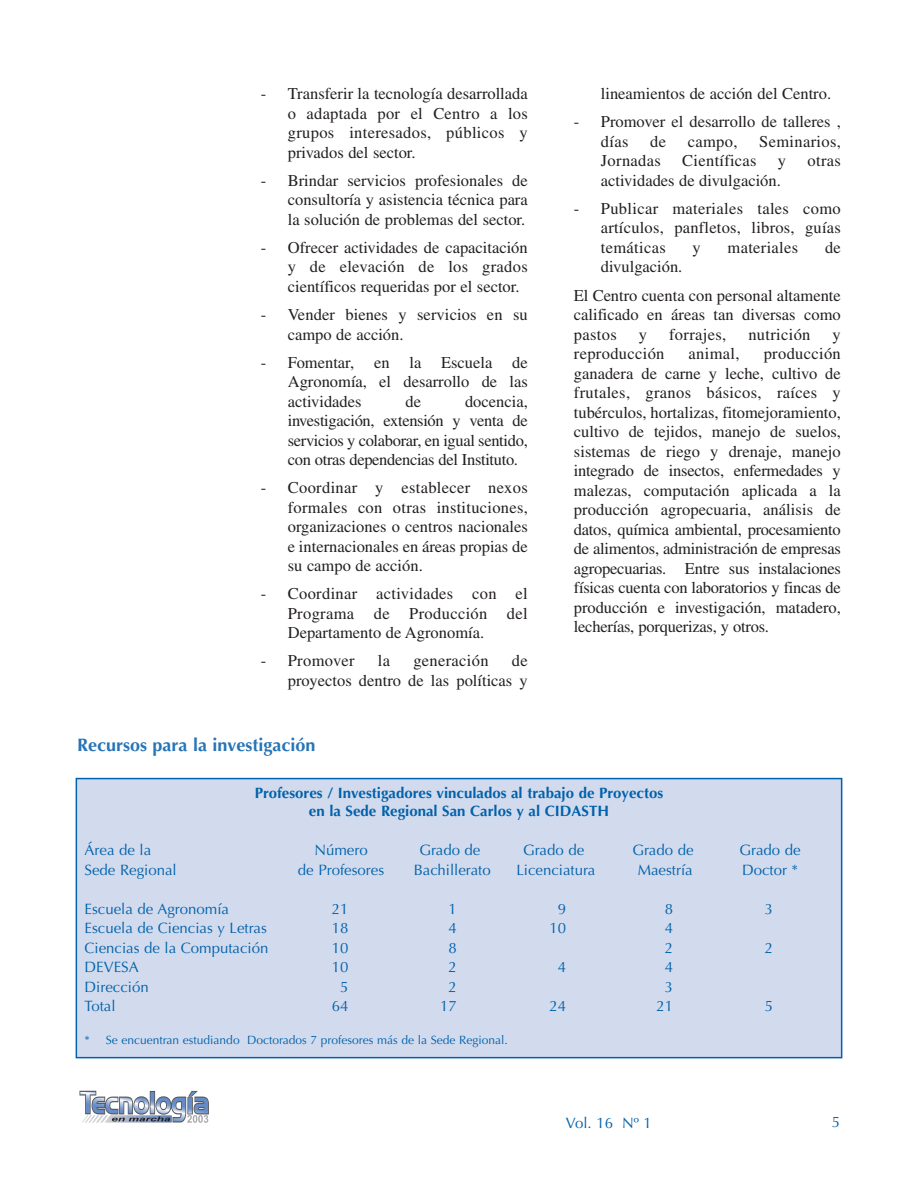
<style>
.page{position:relative;width:918px;height:1188px;background:#fff}
.page>*{position:absolute;margin:0;border:0;box-sizing:border-box;transform-origin:0 0}
.t1{font:700 18px "Optima";color:#2774b6}
.t2{font:16.5px/19.5px "Times";color:#231f20;text-align:justify}
.t3{font:16.5px "Times";letter-spacing:.02em;color:#231f20}
.t4{font:15px "Optima";color:#0161aa}
.t5{font:700 15px/18px "Optima";color:#0161aa;text-align:center}
.t6{font:12px "Optima";color:#0161aa}
</style>
<div class="page">
<svg style="left:79px;top:1091px;width:130px;height:32px"></svg>
<div style="left:76px;top:779px;width:766px;height:279px;background:#d2dbee"></div>
<div style="left:76px;top:778px;width:766px;height:280px;border:2px solid #0161aa"></div>
<p class="t2" style="left:288px;top:86px;width:242px;text-indent:-27px">- Transferir la tecnología desarrollada o adaptada por el Centro a los grupos interesados, públicos y privados del sector.</p>
<p class="t2" style="left:288px;top:172px;width:242px;text-indent:-27px">- Brindar servicios profesionales de consultoría y asistencia técnica para la solución de problemas del sector.</p>
<p class="t2" style="left:288px;top:239px;width:242px;text-indent:-27px">- Ofrecer actividades de capacitación y de elevación de los grados científicos requeridas por el sector.</p>
<p class="t2" style="left:288px;top:306px;width:241px;text-indent:-27px">- Vender bienes y servicios en su campo de acción.</p>
<p class="t2" style="left:288px;top:354px;width:242px;text-indent:-27px">- Fomentar, en la Escuela de Agronomía, el desarrollo de las actividades</p>
<p class="t2" style="left:288px;top:393px;width:242px;text-indent:177px">docencia, investigación, extensión y venta de servicios y colaborar, en igual sentido, con otras dependencias del Instituto.</p>
<p class="t2" style="left:288px;top:479px;width:242px;text-indent:-27px">- Coordinar y establecer nexos formales con otras instituciones, organizaciones o centros nacionales e internacionales en áreas propias de su campo de acción.</p>
<p class="t2" style="left:288px;top:585px;width:241px;text-indent:-27px">- Coordinar actividades con el Programa de Producción del Departamento de Agronomía.</p>
<p class="t3" style="left:261px;top:655px;width:95px">- Promover</p>
<p class="t2" style="left:378px;top:652px;width:14px">la</p>
<p class="t3" style="left:413px;top:655px;width:77px">generación</p>
<p class="t2" style="left:406px;top:393px;width:17px">de</p>
<p class="t2" style="left:288px;top:652px;width:242px;text-align:right">de<br>proyectos dentro de las políticas y</p>
<p class="t1" style="left:77px;top:737px;width:240px">Recursos para la investigación</p>
<p class="t2" style="left:601px;top:86px;width:232px">lineamientos de acción del Centro.</p>
<p class="t2" style="left:601px;top:114px;width:242px;text-indent:-27px">- Promover el desarrollo de talleres , días</p>
<p class="t2" style="left:650px;top:133px;width:17px">de</p>
<p class="t2" style="left:688px;top:133px;width:51px">campo,</p>
<p class="t3" style="left:759px;top:135px;width:83px">Seminarios,</p>
<p class="t3" style="left:601px;top:155px;width:62px">Jornadas</p>
<p class="t3" style="left:682px;top:155px;width:76px">Científicas</p>
<p class="t2" style="left:778px;top:153px;width:10px">y</p>
<p class="t2" style="left:808px;top:153px;width:35px">otras</p>
<p class="t2" style="left:601px;top:172px;width:181px">actividades de divulgación.</p>
<p class="t2" style="left:601px;top:200px;width:242px;text-indent:-27px">- Publicar materiales tales como artículos, panfletos, libros, guías temáticas</p>
<p class="t2" style="left:693px;top:239px;width:10px">y</p>
<p class="t3" style="left:728px;top:241px;width:72px">materiales</p>
<p class="t2" style="left:825px;top:239px;width:17px">de</p>
<p class="t2" style="left:574px;top:254px;width:268px;line-height:28px;text-indent:27px">divulgación.<br>El Centro cuenta con personal altamente</p>
<p class="t2" style="left:574px;top:306px;width:268px">calificado en áreas tan diversas como pastos</p>
<p class="t2" style="left:639px;top:326px;width:10px">y</p>
<p class="t3" style="left:669px;top:328px;width:59px">forrajes,</p>
<p class="t3" style="left:748px;top:328px;width:64px">nutrición</p>
<p class="t2" style="left:833px;top:326px;width:10px">y</p>
<p class="t3" style="left:574px;top:347px;width:92px">reproducción</p>
<p class="t2" style="left:689px;top:345px;width:53px">animal,</p>
<p class="t2" style="left:574px;top:345px;width:269px;text-indent:190px">producción ganadera de carne y leche, cultivo de frutales, granos básicos, raíces y tubérculos, hortalizas, fitomejoramiento, cultivo de tejidos, manejo de suelos, sistemas de riego y drenaje, manejo integrado de insectos, enfermedades y malezas, computación aplicada a la producción agropecuaria, análisis de datos, química ambiental, procesamiento de alimentos, administración de empresas agropecuarias. Entre sus instalaciones físicas cuenta con laboratorios y fincas de producción e investigación, matadero, lecherías, porquerizas, y otros.</p>
<p class="t5" style="left:255px;top:786px;width:410px">Profesores / Investigadores vinculados al trabajo de Proyectos en la Sede Regional San Carlos y al CIDASTH</p>
<p class="t4" style="left:85px;top:844px;width:68px">Área de la</p>
<p class="t4" style="left:314px;top:844px;width:55px">Número</p>
<p class="t4" style="left:419px;top:844px;width:63px">Grado de</p>
<p class="t4" style="left:523px;top:844px;width:63px">Grado de</p>
<p class="t4" style="left:632px;top:844px;width:63px">Grado de</p>
<p class="t4" style="left:740px;top:844px;width:63px">Grado de</p>
<p class="t4" style="left:85px;top:863px;width:94px">Sede Regional</p>
<p class="t4" style="left:298px;top:863px;width:88px">de Profesores</p>
<p class="t4" style="left:414px;top:863px;width:79px">Bachillerato</p>
<p class="t4" style="left:516px;top:863px;width:80px">Licenciatura</p>
<p class="t4" style="left:638px;top:863px;width:56px">Maestría</p>
<p class="t4" style="left:742px;top:863px;width:58px">Doctor *</p>
<p class="t4" style="left:85px;top:902px;width:146px">Escuela de Agronomía</p>
<p class="t4" style="left:332px;top:902px;width:18px">21</p>
<p class="t4" style="left:448px;top:902px;width:10px">1</p>
<p class="t4" style="left:558px;top:902px;width:10px">9</p>
<p class="t4" style="left:665px;top:902px;width:10px">8</p>
<p class="t4" style="left:765px;top:902px;width:10px">3</p>
<p class="t4" style="left:85px;top:922px;width:184px">Escuela de Ciencias y Letras</p>
<p class="t4" style="left:332px;top:922px;width:18px">18</p>
<p class="t4" style="left:448px;top:922px;width:10px">4</p>
<p class="t4" style="left:549px;top:922px;width:18px">10</p>
<p class="t4" style="left:665px;top:922px;width:10px">4</p>
<p class="t4" style="left:85px;top:941px;width:185px">Ciencias de la Computación</p>
<p class="t4" style="left:332px;top:941px;width:18px">10</p>
<p class="t4" style="left:448px;top:941px;width:10px">8</p>
<p class="t4" style="left:665px;top:941px;width:10px">2</p>
<p class="t4" style="left:765px;top:941px;width:10px">2</p>
<p class="t4" style="left:85px;top:961px;width:56px">DEVESA</p>
<p class="t4" style="left:332px;top:961px;width:18px">10</p>
<p class="t4" style="left:448px;top:961px;width:10px">2</p>
<p class="t4" style="left:558px;top:961px;width:10px">4</p>
<p class="t4" style="left:665px;top:961px;width:10px">4</p>
<p class="t4" style="left:85px;top:980px;width:66px">Dirección</p>
<p class="t4" style="left:340px;top:980px;width:10px">5</p>
<p class="t4" style="left:448px;top:980px;width:10px">2</p>
<p class="t4" style="left:665px;top:980px;width:10px">3</p>
<p class="t4" style="left:85px;top:1000px;width:33px">Total</p>
<p class="t4" style="left:332px;top:1000px;width:18px">64</p>
<p class="t4" style="left:440px;top:1000px;width:18px">17</p>
<p class="t4" style="left:549px;top:1000px;width:18px">24</p>
<p class="t4" style="left:656px;top:1000px;width:18px">21</p>
<p class="t4" style="left:765px;top:1000px;width:10px">5</p>
<p class="t6" style="left:85px;top:1035px;width:425px">* Se encuentran estudiando Doctorados 7 profesores más de la Sede Regional.</p>
<p class="t4" style="left:566px;top:1116px;width:87px">Vol. 16 Nº 1</p>
<p class="t4" style="left:832px;top:1116px;width:10px">5</p>
</div>
